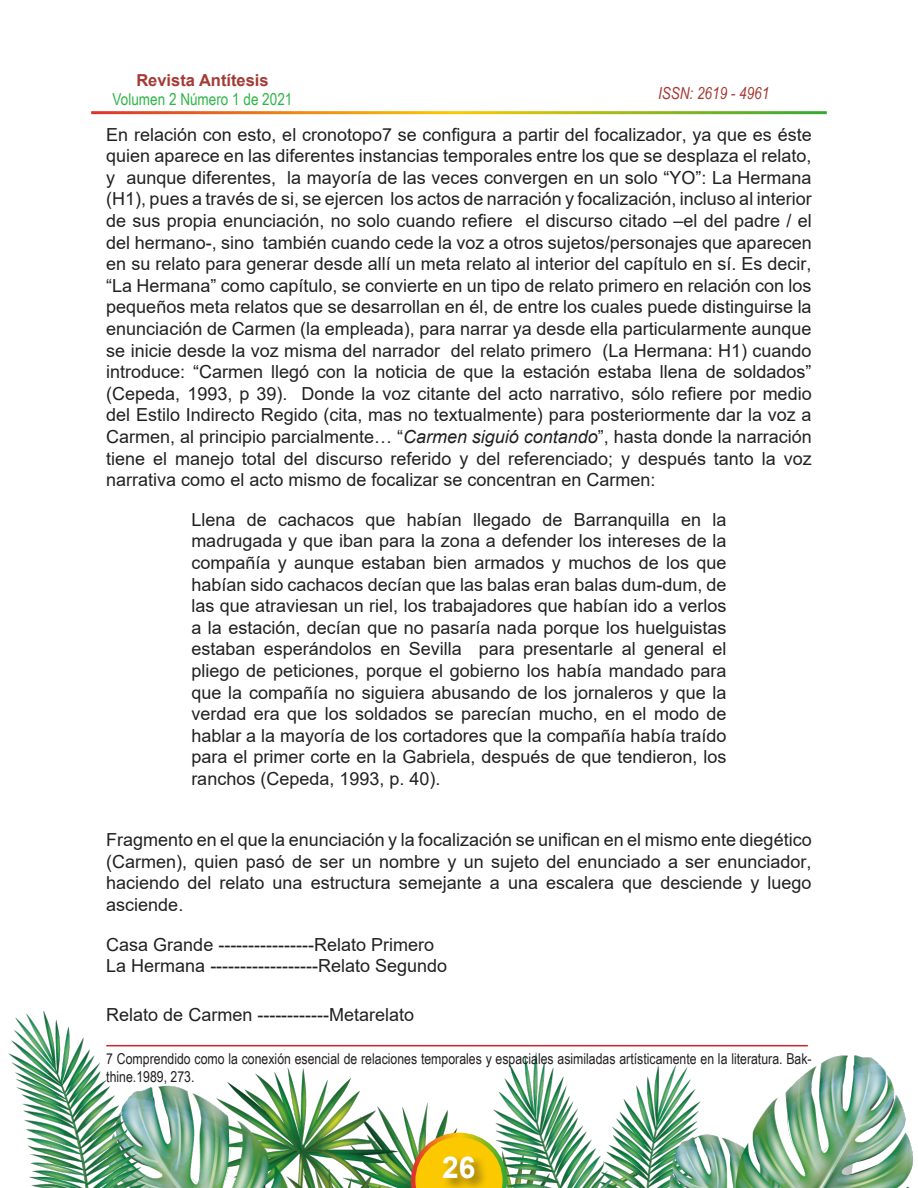
<style>
.page{position:relative;width:918px;height:1188px;background:#fff}
.page>*{position:absolute;margin:0;border:0;box-sizing:border-box;transform-origin:0 0}
.t1{font:700 30px "Arial";color:#fff}
.t2{font:18px/21.6px "Arial";color:#212121;text-align:justify}
.t3{font:16.5px "Arial Narrow";color:#31b44a}
.t4{font:700 16.5px "Arial";color:#a53a35}
.t5{font:italic 16.5px "Arial Narrow";color:#a53a35}
.Nota_de_pie{font:15px/18px "Arial Narrow";color:#231f20}
.s1{font-style:italic}
</style>
<div class="page">
<img style="left:8px;top:1010px;width:905px;height:178px">
<svg style="left:411px;top:1133px;width:96px;height:55px;background:#ddc036"></svg>
<div style="left:442px;top:1155px;width:47px;height:33px;background:#231f20;opacity:.54"></div>
<hr style="left:106px;top:1045px;width:702px;height:1px;background:#d1232a">
<p class="t4" style="left:136px;top:68px;width:134px">Revista Antítesis</p>
<p class="t3" style="left:113px;top:88px;width:181px">Volumen 2 Número 1 de 2021</p>
<p class="t5" style="left:658px;top:81px;width:113px">ISSN: 2619 - 4961</p>
<p class="t2" style="left:106px;top:123px;width:707px">En relación con esto, el cronotopo7 se configura a partir del focalizador, ya que es éste quien aparece en las diferentes instancias temporales entre los que se desplaza el relato, y aunque diferentes, la mayoría de las veces convergen en un solo “YO”: La Hermana (H1), pues a través de si, se ejercen los actos de narración y focalización, incluso al interior de sus propia enunciación, no solo cuando refiere el discurso citado –el del padre / el del hermano-, sino también cuando cede la voz a otros sujetos/personajes que aparecen en su relato para generar desde allí un meta relato al interior del capítulo en sí. Es decir, “La Hermana” como capítulo, se convierte en un tipo de relato primero en relación con los pequeños meta relatos que se desarrollan en él, de entre los cuales puede distinguirse la enunciación de Carmen (la empleada), para narrar ya desde ella particularmente aunque se inicie desde la voz misma del narrador del relato primero (La Hermana: H1) cuando introduce: “Carmen llegó con la noticia de que la estación estaba llena de soldados” (Cepeda, 1993, p 39). Donde la voz citante del acto narrativo, sólo refiere por medio del Estilo Indirecto Regido (cita, mas no textualmente) para posteriormente dar la voz a Carmen, al principio parcialmente… “<span class="s1">Carmen siguió contando</span>”, hasta donde la narración tiene el manejo total del discurso referido y del referenciado; y después tanto la voz narrativa como el acto mismo de focalizar se concentran en Carmen:</p>
<p class="t2" style="left:191px;top:509px;width:537px">Llena de cachacos que habían llegado de Barranquilla en la madrugada y que iban para la zona a defender los intereses de la compañía y aunque estaban bien armados y muchos de los que habían sido cachacos decían que las balas eran balas dum-dum, de las que atraviesan un riel, los trabajadores que habían ido a verlos a la estación, decían que no pasaría nada porque los huelguistas estaban esperándolos en Sevilla para presentarle al general el pliego de peticiones, porque el gobierno los había mandado para que la compañía no siguiera abusando de los jornaleros y que la verdad era que los soldados se parecían mucho, en el modo de hablar a la mayoría de los cortadores que la compañía había traído para el primer corte en la Gabriela, después de que tendieron, los ranchos (Cepeda, 1993, p. 40).</p>
<p class="t2" style="left:106px;top:829px;width:707px">Fragmento en el que la enunciación y la focalización se unifican en el mismo ente diegético (Carmen), quien pasó de ser un nombre y un sujeto del enunciado a ser enunciador, haciendo del relato una estructura semejante a una escalera que desciende y luego asciende.</p>
<p class="t2" style="left:106px;top:933px;width:329px">Casa Grande ----------------Relato Primero</p>
<p class="t2" style="left:106px;top:955px;width:343px">La Hermana ------------------Relato Segundo</p>
<p class="t2" style="left:106px;top:1004px;width:310px">Relato de Carmen ------------Metarelato</p>
<p class="Nota_de_pie" style="left:106px;top:1049px;width:707px">7 Comprendido como la conexión esencial de relaciones temporales y espaciales asimiladas artísticamente en la literatura. Bak&shy;thine.1989, 273.</p>
<h1 class="t1" style="left:442px;top:1146px;width:35px">26</h1>
</div>
